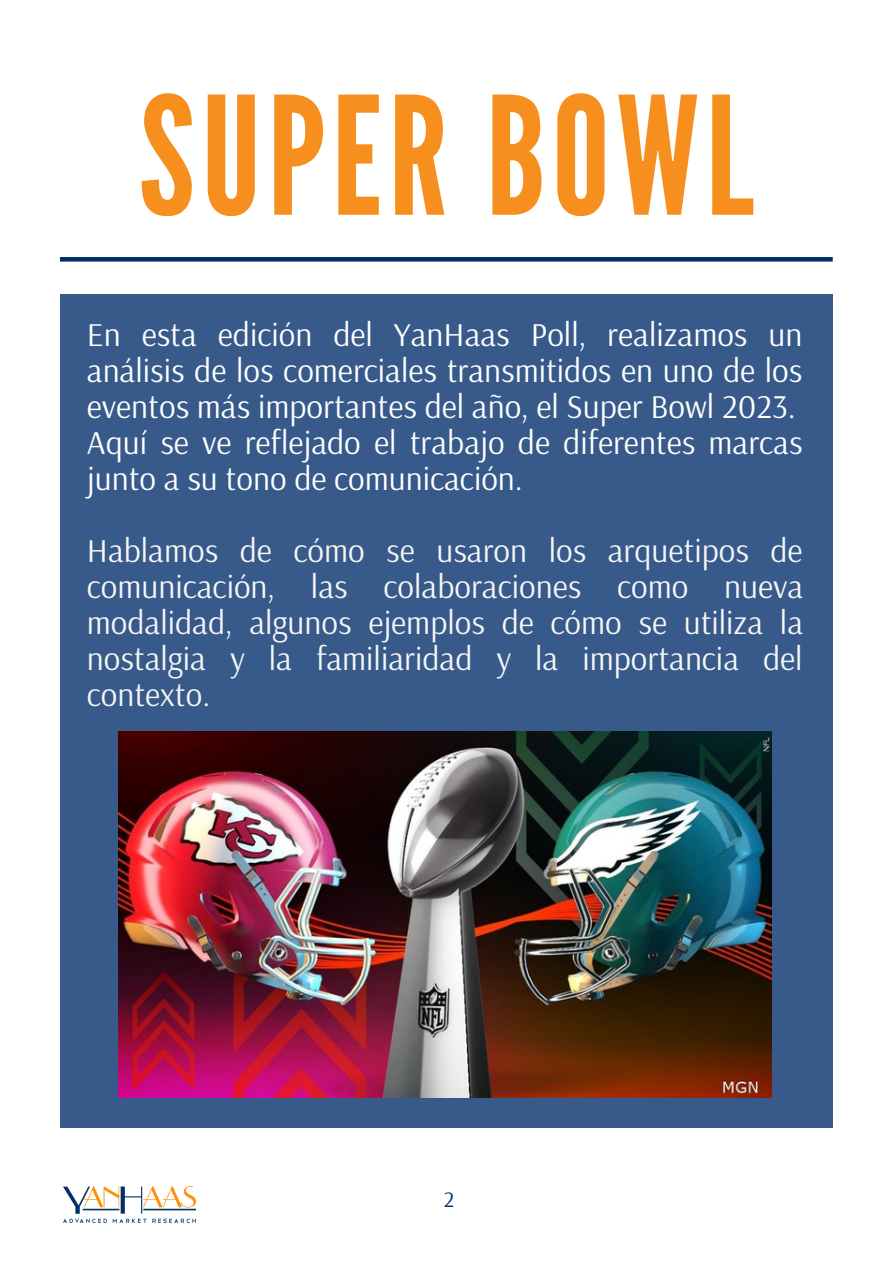
<style>
.page{position:relative;width:893px;height:1264px;background:#fff}
.page>*{position:absolute;margin:0;border:0;box-sizing:border-box;transform-origin:0 0}
.t1{font:163.5px "League Gothic";letter-spacing:.04em;color:#f78f1e}
.t2{font:33.15px/36px "Arsenal";color:#fff}
.t3{font:33.15px/36px "Arsenal";color:#f6f6f6;text-align:justify}
.t4{font:22.05px "Arsenal";color:#012d6b}
</style>
<div class="page">
<hr style="left:60px;top:257px;width:772px;height:4px;background:#012d6b">
<img style="left:63px;top:1186px;width:133px;height:36px">
<div style="left:60px;top:294px;width:772px;height:834px;background:#375a8a"></div>
<img style="left:119px;top:731px;width:652px;height:366px">
<h1 class="t1" style="left:139px;top:62px;width:616px">SUPER BOWL</h1>
<p class="t2" style="left:87px;top:315px;width:717px">En esta edición del YanHaas Poll, realizamos un análisis de los comerciales transmitidos en uno de los eventos más importantes del año, el Super Bowl 2023.<br>Aquí se ve reflejado el trabajo de diferentes marcas junto a su tono de comunicación.</p>
<p class="t3" style="left:87px;top:531px;width:718px">Hablamos de cómo se usaron los arquetipos de comunicación, las colaboraciones como nueva modalidad, algunos ejemplos de cómo se utiliza la nostalgia y la familiaridad y la importancia del contexto.</p>
<p class="t4" style="left:444px;top:1184px;width:12px">2</p>
</div>
